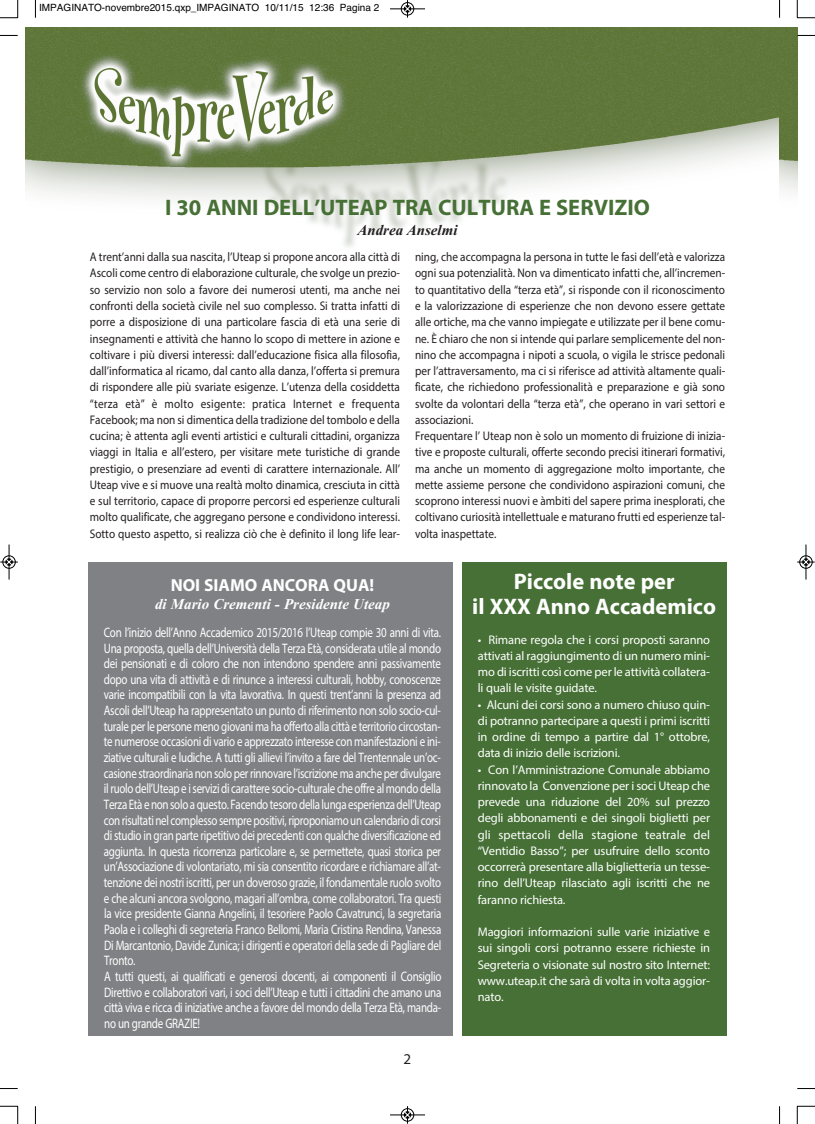
<style>
.page{position:relative;width:815px;height:1124px;background:#fff}
.page>*{position:absolute;margin:0;border:0;box-sizing:border-box;transform-origin:0 0}
.t1{font:700 22.5px "Myriad Pro";color:#467035}
.t2{font:700 22.5px/25px "Myriad Pro";color:#fff;text-align:center}
.t3{font:700 17.5px "Myriad Pro";color:#fff}
.t4{font:italic 700 15px "Times New Roman";color:#fff}
.t5{font:italic 700 15px "Times New Roman";color:#231f20}
.t6{font:15px "Myriad Pro";color:#231f20}
.t7{font:13.75px/15.6px "Myriad Pro";letter-spacing:-.025em;color:#fff;scale:.8 1}
.t8{font:12.5px/16.2px "Myriad Pro";color:#231f20;text-align:justify;scale:.9 1}
.t9{font:12.5px/16.2px "Myriad Pro";letter-spacing:-.01em;color:#fff;text-align:justify}
.t10{font:10px "Helvetica";color:#000}
</style>
<div class="page">
<img style="left:25px;top:28px;width:755px;height:219px">
<img style="left:780px;top:28px;width:17px;height:164px">
<div style="left:462px;top:562px;width:264px;height:473px;background:#467035"></div>
<div style="left:89px;top:562px;width:364px;height:473px;background:#7f8184"></div>
<svg style="left:35px;top:0;width:1px;height:18px"></svg>
<svg style="left:0;top:35px;width:18px;height:1px"></svg>
<svg style="left:779px;top:0;width:1px;height:18px"></svg>
<svg style="left:797px;top:35px;width:18px;height:1px"></svg>
<svg style="left:35px;top:1106px;width:1px;height:17px"></svg>
<svg style="left:0;top:1088px;width:18px;height:1px"></svg>
<svg style="left:779px;top:1106px;width:1px;height:17px"></svg>
<svg style="left:797px;top:1088px;width:18px;height:1px"></svg>
<svg style="left:0;top:0;width:19px;height:19px"></svg>
<svg style="left:797px;top:0;width:18px;height:19px"></svg>
<svg style="left:0;top:1105px;width:19px;height:18px"></svg>
<svg style="left:797px;top:1105px;width:18px;height:18px"></svg>
<div style="left:401px;top:2px;width:13px;height:14px;border:1px solid #fff;border-radius:50%"></div>
<hr style="left:390px;top:9px;width:35px;height:1px;background:#000">
<div style="left:401px;top:2px;width:13px;height:13px;border:1px solid #000;border-radius:50%"></div>
<svg style="left:404px;top:0;width:7px;height:18px"></svg>
<hr style="left:390px;top:1114px;width:35px;height:1px;background:#000">
<div style="left:401px;top:1108px;width:13px;height:13px;border:1px solid #000;border-radius:50%"></div>
<svg style="left:404px;top:1106px;width:7px;height:17px"></svg>
<div style="left:2px;top:555px;width:14px;height:13px;border:1px solid #fff;border-radius:50%"></div>
<hr style="left:9px;top:544px;width:1px;height:35px;background:#000">
<div style="left:3px;top:555px;width:12px;height:13px;border:1px solid #000;border-radius:50%"></div>
<svg style="left:0;top:558px;width:18px;height:7px"></svg>
<div style="left:799px;top:555px;width:14px;height:13px;border:1px solid #fff;border-radius:50%"></div>
<hr style="left:806px;top:544px;width:1px;height:35px;background:#000">
<div style="left:800px;top:555px;width:12px;height:13px;border:1px solid #000;border-radius:50%"></div>
<svg style="left:797px;top:558px;width:18px;height:7px"></svg>
<p class="t10" style="left:39px;top:2px;width:342px">IMPAGINATO-novembre2015.qxp_IMPAGINATO 10/11/15 12:36 Pagina 2</p>
<h1 class="t1" style="left:165px;top:199px;width:486px">I 30 ANNI DELL’UTEAP TRA CULTURA E SERVIZIO</h1>
<p class="t5" style="left:357px;top:221px;width:102px">Andrea Anselmi</p>
<p class="t8" style="left:90px;top:250px;width:346px">A trent’anni dalla sua nascita, l’Uteap si propone ancora alla città di Ascoli come centro di elaborazione culturale, che svolge un prezio&shy;so servizio non solo a favore dei numerosi utenti, ma anche nei confronti della società civile nel suo complesso. Si tratta infatti di porre a disposizione di una particolare fascia di età una serie di insegnamenti e attività che hanno lo scopo di mettere in azione e coltivare i più diversi interessi: dall’educazione fisica alla filosofia, dall’informatica al ricamo, dal canto alla danza, l’offerta si premura di rispondere alle più svariate esigenze. L’utenza della cosiddetta “terza età” è molto esigente: pratica Internet e frequenta Facebook; ma non si dimentica della tradizione del tombolo e della cucina; è attenta agli eventi artistici e culturali cittadini, organizza viaggi in Italia e all’estero, per visitare mete turistiche di grande prestigio, o presenziare ad eventi di carattere internazionale. All’ Uteap vive e si muove una realtà molto dinamica, cresciuta in città e sul territorio, capace di proporre percorsi ed esperienze culturali molto qualificate, che aggregano persone e condividono interessi.<br>Sotto questo aspetto, si realizza ciò che è definito il long life lear-</p>
<p class="t8" style="left:415px;top:250px;width:346px;text-align:left">ning, che accompagna la persona in tutte le fasi dell’età e valorizza ogni sua potenzialità. Non va dimenticato infatti che, all’incremen&shy;to quantitativo della “terza età”, si risponde con il riconoscimento e la valorizzazione di esperienze che non devono essere gettate alle ortiche, ma che vanno impiegate e utilizzate per il bene comu&shy;ne. È chiaro che non si intende qui parlare semplicemente del non&shy;nino che accompagna i nipoti a scuola, o vigila le strisce pedonali per l’attraversamento, ma ci si riferisce ad attività altamente quali&shy;ficate, che richiedono professionalità e preparazione e già sono svolte da volontari della “terza età”, che operano in vari settori e associazioni.<br>Frequentare l’ Uteap non è solo un momento di fruizione di inizia&shy;tive e proposte culturali, offerte secondo precisi itinerari formativi, ma anche un momento di aggregazione molto importante, che mette assieme persone che condividono aspirazioni comuni, che scoprono interessi nuovi e àmbiti del sapere prima inesplorati, che coltivano curiosità intellettuale e maturano frutti ed esperienze tal&shy;volta inaspettate.</p>
<h2 class="t3" style="left:171px;top:578px;width:205px">NOI SIAMO ANCORA QUA!</h2>
<p class="t4" style="left:155px;top:595px;width:236px">di Mario Crementi - Presidente Uteap</p>
<p class="t7" style="left:104px;top:625px;width:423px">Con l’inizio dell’Anno Accademico 2015/2016 l’Uteap compie 30 anni di vita.<br>Una proposta, quella dell’Università della Terza Età, considerata utile al mondo dei pensionati e di coloro che non intendono spendere anni passivamente dopo una vita di attività e di rinunce a interessi culturali, hobby, conoscenze varie incompatibili con la vita lavorativa. In questi trent’anni la presenza ad Ascoli dell’Uteap ha rappresentato un punto di riferimento non solo socio-cul&shy;turale per le persone meno giovani ma ha offerto alla città e territorio circostan&shy;te numerose occasioni di vario e apprezzato interesse con manifestazioni e ini&shy;ziative culturali e ludiche. A tutti gli allievi l’invito a fare del Trentennale un’oc&shy;casione straordinaria non solo per rinnovare l’iscrizione ma anche per divulgare il ruolo dell’Uteap e i servizi di carattere socio-culturale che offre al mondo della Terza Età e non solo a questo. Facendo tesoro della lunga esperienza dell’Uteap con risultati nel complesso sempre positivi, riproponiamo un calendario di corsi di studio in gran parte ripetitivo dei precedenti con qualche diversificazione ed aggiunta. In questa ricorrenza particolare e, se permettete, quasi storica per un’Associazione di volontariato, mi sia consentito ricordare e richiamare all’at&shy;tenzione dei nostri iscritti, per un doveroso grazie, il fondamentale ruolo svolto e che alcuni ancora svolgono, magari all’ombra, come collaboratori. Tra questi la vice presidente Gianna Angelini, il tesoriere Paolo Cavatrunci, la segretaria Paola e i colleghi di segreteria Franco Bellomi, Maria Cristina Rendina, Vanessa Di Marcantonio, Davide Zunica; i dirigenti e operatori della sede di Pagliare del Tronto.<br>A tutti questi, ai qualificati e generosi docenti, ai componenti il Consiglio Direttivo e collaboratori vari, i soci dell’Uteap e tutti i cittadini che amano una città viva e ricca di iniziative anche a favore del mondo della Terza Età, manda&shy;no un grande GRAZIE!</p>
<p class="t6" style="left:404px;top:1053px;width:9px">2</p>
<h1 class="t2" style="left:472px;top:571px;width:245px">Piccole note per<br>il XXX Anno Accademico</h1>
<p class="t9" style="left:478px;top:632px;width:234px">• Rimane regola che i corsi proposti saranno attivati al raggiungimento di un numero mini&shy;mo di iscritti così come per le attività collatera&shy;li quali le visite guidate.</p>
<p class="t9" style="left:478px;top:697px;width:234px">• Alcuni dei corsi sono a numero chiuso quin&shy;di potranno partecipare a questi i primi iscritti in ordine di tempo a partire dal 1° ottobre, data di inizio delle iscrizioni.</p>
<p class="t9" style="left:478px;top:762px;width:234px">• Con l’Amministrazione Comunale abbiamo rinnovato la Convenzione per i soci Uteap che prevede una riduzione del 20% sul prezzo degli abbonamenti e dei singoli biglietti per gli spettacoli della stagione teatrale del “Ventidio Basso”; per usufruire dello sconto occorrerà presentare alla biglietteria un tesse&shy;rino dell’Uteap rilasciato agli iscritti che ne faranno richiesta.</p>
<p class="t9" style="left:478px;top:924px;width:234px">Maggiori informazioni sulle varie iniziative e sui singoli corsi potranno essere richieste in Segreteria o visionate sul nostro sito Internet: www.uteap.it che sarà di volta in volta aggior&shy;nato.</p>
</div>
